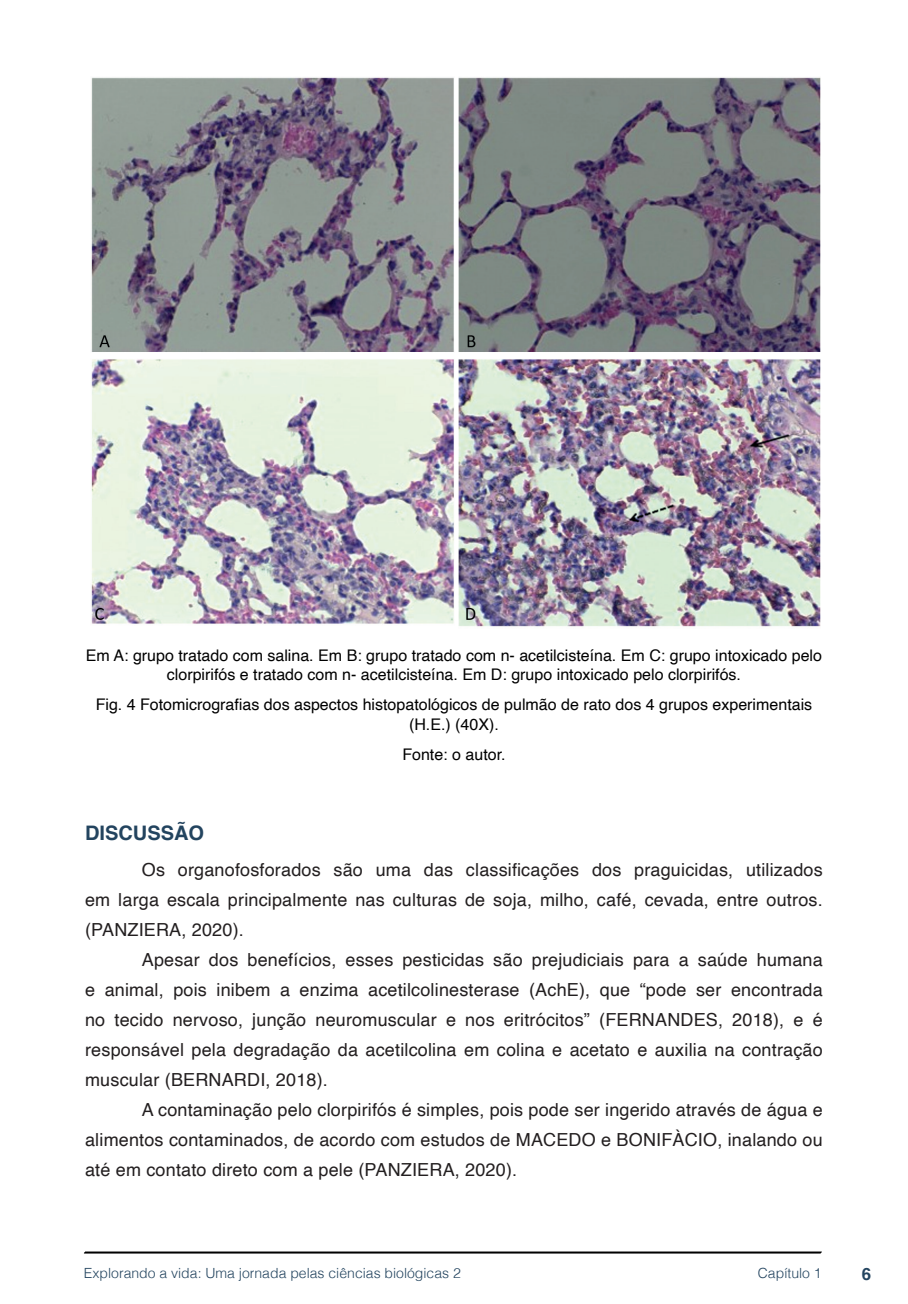
<style>
.page{position:relative;width:908px;height:1304px;background:#fff}
.page>*{position:absolute;margin:0;border:0;box-sizing:border-box;transform-origin:0 0}
.TITULOS{font:700 20px "Helvetica";color:#23445f}
.txt{font:18px/30px "Helvetica";letter-spacing:.01em;color:#231f20;text-align:justify}
.t1{font:700 16.8px "Helvetica";color:#23445f}
.imagens_graf_tab{font:16px/19.2px "Helvetica";color:#000;text-align:center}
.t2{font:300 14px "Helvetica";color:#23445f}
</style>
<div class="page">
<svg style="left:84px;top:1251px;width:737px;height:3px;background:#515151"></svg>
<img style="left:91px;top:77px;width:729px;height:550px">
<p class="imagens_graf_tab" style="left:86px;top:646px;width:737px">Em A: grupo tratado com salina. Em B: grupo tratado com n- acetilcisteína. Em C: grupo intoxicado pelo clorpirifós e tratado com n- acetilcisteína. Em D: grupo intoxicado pelo clorpirifós.</p>
<p class="imagens_graf_tab" style="left:96px;top:696px;width:717px">Fig. 4 Fotomicrografias dos aspectos histopatológicos de pulmão de rato dos 4 grupos experimentais (H.E.) (40X).</p>
<p class="imagens_graf_tab" style="left:402px;top:745px;width:105px">Fonte: o autor.</p>
<p class="TITULOS" style="left:85px;top:821px;width:120px">DISCUSSÃO</p>
<p class="txt" style="left:85px;top:855px;width:738px;text-indent:57px">Os organofosforados são uma das classificações dos praguicidas, utilizados em larga escala principalmente nas culturas de soja, milho, café, cevada, entre outros. (PANZIERA, 2020).</p>
<p class="txt" style="left:85px;top:945px;width:738px;text-indent:57px">Apesar dos benefícios, esses pesticidas são prejudiciais para a saúde humana e animal, pois inibem a enzima acetilcolinesterase (AchE), que “pode ser encontrada no tecido nervoso, junção neuromuscular e nos eritrócitos” (FERNANDES, 2018), e é responsável pela degradação da acetilcolina em colina e acetato e auxilia na contração muscular (BERNARDI, 2018).</p>
<p class="txt" style="left:85px;top:1095px;width:738px;text-indent:57px">A contaminação pelo clorpirifós é simples, pois pode ser ingerido através de água e alimentos contaminados, de acordo com estudos de MACEDO e BONIFÀCIO, inalando ou até em contato direto com a pele (PANZIERA, 2020).</p>
<p class="t2" style="left:84px;top:1261px;width:378px">Explorando a vida: Uma jornada pelas ciências biológicas 2</p>
<p class="t2" style="left:757px;top:1261px;width:65px">Capítulo 1</p>
<p class="t1" style="left:861px;top:1264px;width:11px">6</p>
</div>
